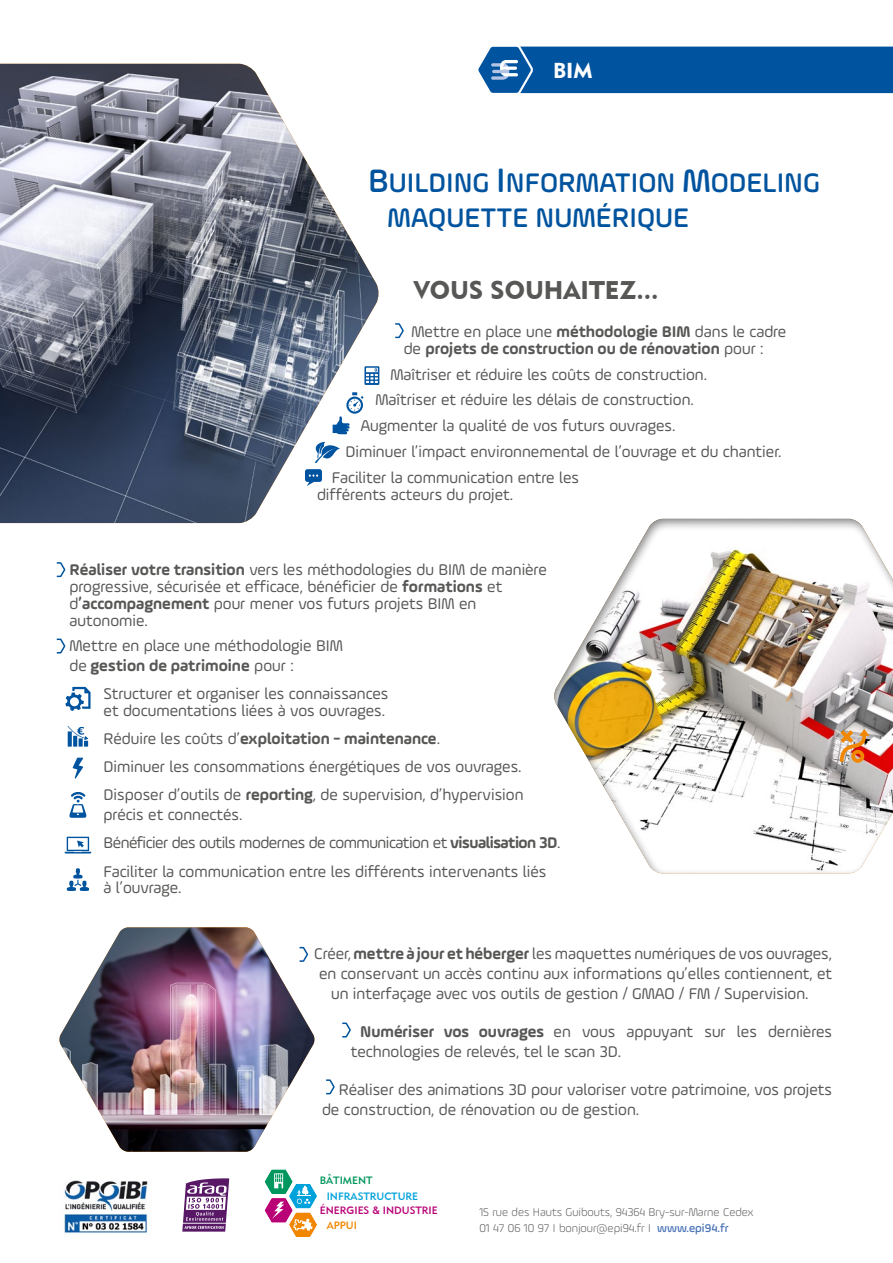
<style>
.page{position:relative;width:893px;height:1263px;background:#fff}
.page>*{position:absolute;margin:0;border:0;box-sizing:border-box;transform-origin:0 0}
.t1{font:500 28.5px/34.2px "Ample Soft";color:#00539e}
.t2{font:25.5px "Geometric 415 BT Black A";color:#575756}
.t3{font:21.6px "Geometric 415 BT Black A";color:#fff}
.t4{font:16.5px/19.8px "Ample Soft";color:#575756}
.t5{font:700 16.5px/17.2px "Ample Soft";color:#575756}
.t6{font:300 12px/16.5px "Ample Soft";color:#646363}
.t7{font:10.65px "Geometric 415 BT Medium A";color:#b90276}
.t8{font:10.65px "Geometric 415 BT Medium A";color:#00a2dc}
.t9{font:10.65px "Geometric 415 BT Medium A";color:#00975c}
.t10{font:10.65px "Geometric 415 BT Medium A";color:#f18700}
.s1{font-size:34.5px}
.s2{font-size:36px}
.s3{font-weight:400}
.s4{font-weight:700}
.s5{font-weight:500;color:#4c75b7}
</style>
<div class="page">
<img style="left:0;top:64px;width:379px;height:459px">
<div style="left:540px;top:506px;width:353px;height:368px;background:#000;opacity:.5"></div>
<img style="left:59px;top:927px;width:256px;height:225px">
<svg style="left:65px;top:687px;width:26px;height:24px"></svg>
<svg style="left:840px;top:729px;width:29px;height:34px"></svg>
<svg style="left:68px;top:726px;width:20px;height:21px"></svg>
<svg style="left:73px;top:758px;width:10px;height:20px"></svg>
<svg style="left:67px;top:868px;width:22px;height:23px"></svg>
<svg style="left:305px;top:469px;width:17px;height:17px"></svg>
<svg style="left:65px;top:837px;width:26px;height:16px"></svg>
<svg style="left:364px;top:366px;width:15px;height:19px"></svg>
<svg style="left:312px;top:441px;width:28px;height:22px"></svg>
<svg style="left:333px;top:392px;width:30px;height:42px"></svg>
<svg style="left:70px;top:792px;width:16px;height:26px"></svg>
<svg style="left:478px;top:46px;width:415px;height:48px;background:#105ea4"></svg>
<hr style="left:492px;top:70px;width:17px;height:3px;background:#b3c3e3;border-radius:2px">
<svg style="left:56px;top:562px;width:10px;height:16px"></svg>
<svg style="left:56px;top:638px;width:10px;height:16px"></svg>
<svg style="left:298px;top:946px;width:11px;height:16px"></svg>
<svg style="left:342px;top:1022px;width:9px;height:16px"></svg>
<svg style="left:326px;top:1079px;width:9px;height:16px"></svg>
<svg style="left:182px;top:1178px;width:47px;height:53px"></svg>
<img style="left:64px;top:1180px;width:84px;height:54px">
<svg style="left:265px;top:1169px;width:52px;height:68px"></svg>
<svg style="left:395px;top:323px;width:9px;height:16px"></svg>
<h3 class="t3" style="left:553px;top:57px;width:41px">BIM</h3>
<h1 class="t1" style="left:387px;top:166px;width:434px;text-indent:-20px"><span class="s1">B</span>UILDING <span class="s2">I</span>NFORMATION <span class="s1">M</span>ODELING<br>MAQUETTE NUMÉRIQUE</h1>
<h2 class="t2" style="left:414px;top:274px;width:246px">VOUS SOUHAITEZ...</h2>
<p class="t5" style="left:404px;top:322px;width:384px;text-indent:8px"><span class="s3">Mettre en place une</span> méthodologie BIM <span class="s3">dans le cadre de</span> projets de construction ou de rénovation <span class="s3">pour :</span></p>
<p class="t4" style="left:390px;top:364px;width:318px">Maîtriser et réduire les coûts de construction.</p>
<p class="t4" style="left:375px;top:390px;width:320px">Maîtriser et réduire les délais de construction.</p>
<p class="t4" style="left:360px;top:416px;width:316px">Augmenter la qualité de vos futurs ouvrages.</p>
<p class="t4" style="left:345px;top:441px;width:437px">Diminuer l’impact environnemental de l’ouvrage et du chantier.</p>
<p class="t4" style="left:332px;top:467px;width:249px">Faciliter la communication entre les</p>
<p class="t4" style="left:317px;top:484px;width:198px">différents acteurs du projet.</p>
<p class="t4" style="left:70px;top:560px;width:479px;line-height:17.2px"><span class="s4">Réaliser votre transition</span> vers les méthodologies du BIM de manière progressive, sécurisée et efficace, bénéficier de <span class="s4">formations</span> et d<span class="s4">’accompagnement</span> pour mener vos futurs projets BIM en autonomie.</p>
<p class="t4" style="left:70px;top:635px;width:275px">Mettre en place une méthodologie BIM de <span class="s4">gestion de patrimoine</span> pour :</p>
<p class="t4" style="left:104px;top:685px;width:286px;line-height:16.5px">Structurer et organiser les connaissances et documentations liées à vos ouvrages.</p>
<p class="t4" style="left:104px;top:724px;width:421px;line-height:28.2px">Réduire les coûts d’<span class="s4">exploitation - maintenance</span>.<br>Diminuer les consommations énergétiques de vos ouvrages.<br>Disposer d’outils de <span class="s4">reporting</span>, de supervision, d’hypervision</p>
<p class="t4" style="left:104px;top:800px;width:458px;line-height:28.2px">précis et connectés.<br>Bénéficier des outils modernes de communication et <span class="s4">visualisation 3D</span>.<br>Faciliter la communication entre les différents intervenants liés</p>
<p class="t4" style="left:104px;top:877px;width:80px">à l’ouvrage.</p>
<p class="t4" style="left:314px;top:944px;width:520px;text-align:center">Créer, <span class="s4">mettre à jour et héberger</span> les maquettes numériques de vos ouvrages, en conservant un accès continu aux informations qu’elles contiennent, et un interfaçage avec vos outils de gestion / GMAO / FM / Supervision.</p>
<p class="t4" style="left:351px;top:1022px;width:483px;text-indent:9px"><span class="s4">Numériser vos ouvrages</span> en vous appuyant sur les dernières technologies de relevés, tel le scan 3D.</p>
<p class="t4" style="left:322px;top:1080px;width:511px;text-indent:17px">Réaliser des animations 3D pour valoriser votre patrimoine, vos projets de construction, de rénovation ou de gestion.</p>
<p class="t9" style="left:320px;top:1174px;width:54px">BÂTIMENT</p>
<p class="t8" style="left:327px;top:1189px;width:93px">INFRASTRUCTURE</p>
<p class="t7" style="left:320px;top:1204px;width:119px">ÉNERGIES &amp; INDUSTRIE</p>
<p class="t10" style="left:327px;top:1219px;width:32px">APPUI</p>
<p class="t6" style="left:479px;top:1203px;width:276px">15 rue des Hauts Guibouts, 94364 Bry-sur-Marne Cedex<br>01 47 06 10 97 I bonjour@epi94.fr I <span class="s5">www.epi94.fr</span></p>
</div>
